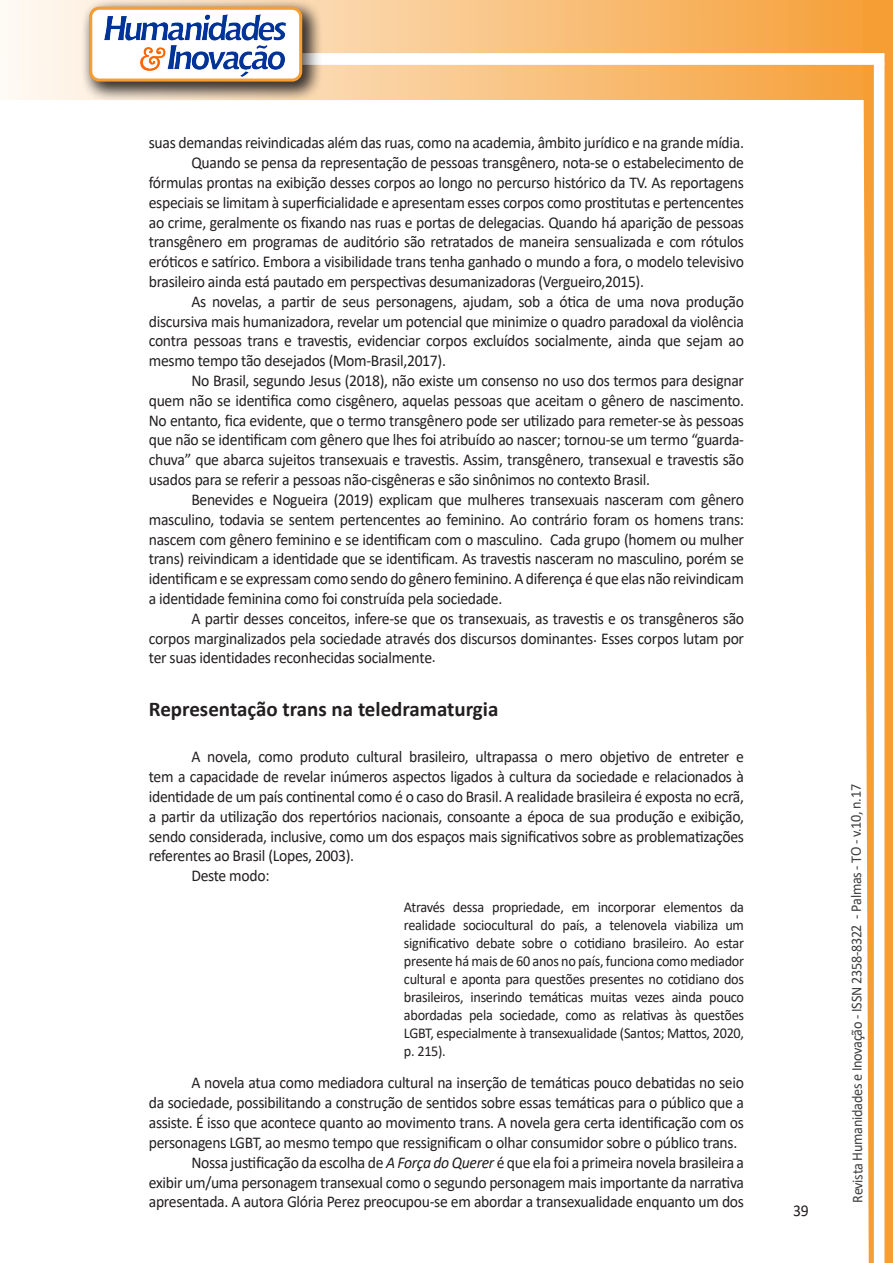
<style>
.page{position:relative;width:893px;height:1263px;background:#fff}
.page>*{position:absolute;margin:0;border:0;box-sizing:border-box;transform-origin:0 0}
.Titulo_2{font:700 21px "Calibri";color:#231f20}
.texto{font:16.5px/19.8px "Calibri";letter-spacing:-.02em;color:#231f20;text-align:justify;scale:.95 1}
.citacao{font:15px/18px "Calibri";letter-spacing:-.02em;color:#231f20;text-align:justify;scale:.95 1}
.t1{font:15px "Calibri";letter-spacing:-.025em;color:#3e3e3f;scale:.95 1}
.s1{font-style:italic}
</style>
<div class="page">
<svg style="left:5px;top:0;width:858px;height:100px;background:#f9c484"></svg>
<div style="left:302px;top:53px;width:582px;height:12px;background:#fff;border:2px solid #fff"></div>
<svg style="left:863px;top:0;width:30px;height:1263px"></svg>
<div style="left:81px;top:0;width:241px;height:102px;background:#231f20;opacity:.75"></div>
<div style="left:91px;top:8px;width:210px;height:72px;background:#fff;border-radius:9px"></div>
<img style="left:104px;top:14px;width:181px;height:62px">
<div style="left:89px;top:7px;width:213px;height:75px;border:3px solid #f69e34;border-radius:9px"></div>
<p class="texto" style="left:149px;top:133px;width:628px">suas demandas reivindicadas além das ruas, como na academia, âmbito jurídico e na grande mídia.</p>
<p class="texto" style="left:149px;top:152px;width:628px;text-indent:43px">Quando se pensa da representação de pessoas transgênero, nota-se o estabelecimento de fórmulas prontas na exibição desses corpos ao longo no percurso histórico da TV. As reportagens especiais se limitam à superficialidade e apresentam esses corpos como prostitutas e pertencentes ao crime, geralmente os fixando nas ruas e portas de delegacias. Quando há aparição de pessoas transgênero em programas de auditório são retratados de maneira sensualizada e com rótulos eróticos e satírico. Embora a visibilidade trans tenha ganhado o mundo a fora, o modelo televisivo brasileiro ainda está pautado em perspectivas desumanizadoras (Vergueiro,2015).</p>
<p class="texto" style="left:149px;top:291px;width:628px;text-indent:43px">As novelas, a partir de seus personagens, ajudam, sob a ótica de uma nova produção discursiva mais humanizadora, revelar um potencial que minimize o quadro paradoxal da violência contra pessoas trans e travestis, evidenciar corpos excluídos socialmente, ainda que sejam ao mesmo tempo tão desejados (Mom-Brasil,2017).</p>
<p class="texto" style="left:149px;top:370px;width:628px;text-indent:43px">No Brasil, segundo Jesus (2018), não existe um consenso no uso dos termos para designar quem não se identifica como cisgênero, aquelas pessoas que aceitam o gênero de nascimento.<br>No entanto, fica evidente, que o termo transgênero pode ser utilizado para remeter-se às pessoas que não se identificam com gênero que lhes foi atribuído ao nascer; tornou-se um termo “guarda&shy;chuva” que abarca sujeitos transexuais e travestis. Assim, transgênero, transexual e travestis são usados para se referir a pessoas não-cisgêneras e são sinônimos no contexto Brasil.</p>
<p class="texto" style="left:149px;top:489px;width:628px;text-indent:43px">Benevides e Nogueira (2019) explicam que mulheres transexuais nasceram com gênero masculino, todavia se sentem pertencentes ao feminino. Ao contrário foram os homens trans: nascem com gênero feminino e se identificam com o masculino. Cada grupo (homem ou mulher trans) reivindicam a identidade que se identificam. As travestis nasceram no masculino, porém se identificam e se expressam como sendo do gênero feminino. A diferença é que elas não reivindicam a identidade feminina como foi construída pela sociedade.</p>
<p class="texto" style="left:149px;top:608px;width:628px;text-indent:43px">A partir desses conceitos, infere-se que os transexuais, as travestis e os transgêneros são corpos marginalizados pela sociedade através dos discursos dominantes. Esses corpos lutam por ter suas identidades reconhecidas socialmente.</p>
<p class="Titulo_2" style="left:149px;top:694px;width:351px">Representação trans na teledramaturgia</p>
<p class="texto" style="left:149px;top:746px;width:628px;text-indent:43px">A novela, como produto cultural brasileiro, ultrapassa o mero objetivo de entreter e tem a capacidade de revelar inúmeros aspectos ligados à cultura da sociedade e relacionados à identidade de um país continental como é o caso do Brasil. A realidade brasileira é exposta no ecrã, a partir da utilização dos repertórios nacionais, consoante a época de sua produção e exibição, sendo considerada, inclusive, como um dos espaços mais significativos sobre as problematizações referentes ao Brasil (Lopes, 2003).</p>
<p class="texto" style="left:191px;top:865px;width:84px">Deste modo:</p>
<p class="citacao" style="left:404px;top:897px;width:360px">Através dessa propriedade, em incorporar elementos da realidade sociocultural do país, a telenovela viabiliza um significativo debate sobre o cotidiano brasileiro. Ao estar presente há mais de 60 anos no país, funciona como mediador cultural e aponta para questões presentes no cotidiano dos brasileiros, inserindo temáticas muitas vezes ainda pouco abordadas pela sociedade, como as relativas às questões LGBT, especialmente à transexualidade (Santos; Mattos, 2020, p. 215).</p>
<p class="texto" style="left:149px;top:1073px;width:628px;text-indent:43px">A novela atua como mediadora cultural na inserção de temáticas pouco debatidas no seio da sociedade, possibilitando a construção de sentidos sobre essas temáticas para o público que a assiste. É isso que acontece quanto ao movimento trans. A novela gera certa identificação com os personagens LGBT, ao mesmo tempo que ressignificam o olhar consumidor sobre o público trans.</p>
<p class="texto" style="left:149px;top:1152px;width:628px;text-indent:43px">Nossa justificação da escolha de <span class="s1">A Força do Querer</span> é que ela foi a primeira novela brasileira a exibir um/uma personagem transexual como o segundo personagem mais importante da narrativa apresentada. A autora Glória Perez preocupou-se em abordar a transexualidade enquanto um dos</p>
<p class="texto" style="left:793px;top:1200px;width:18px">39</p>
<p class="t1" style="left:846px;top:1203px;width:442px;rotate:-90deg">Revista Humanidades e Inovação - ISSN 2358-8322 - Palmas - TO - v.10, n.17</p>
</div>
